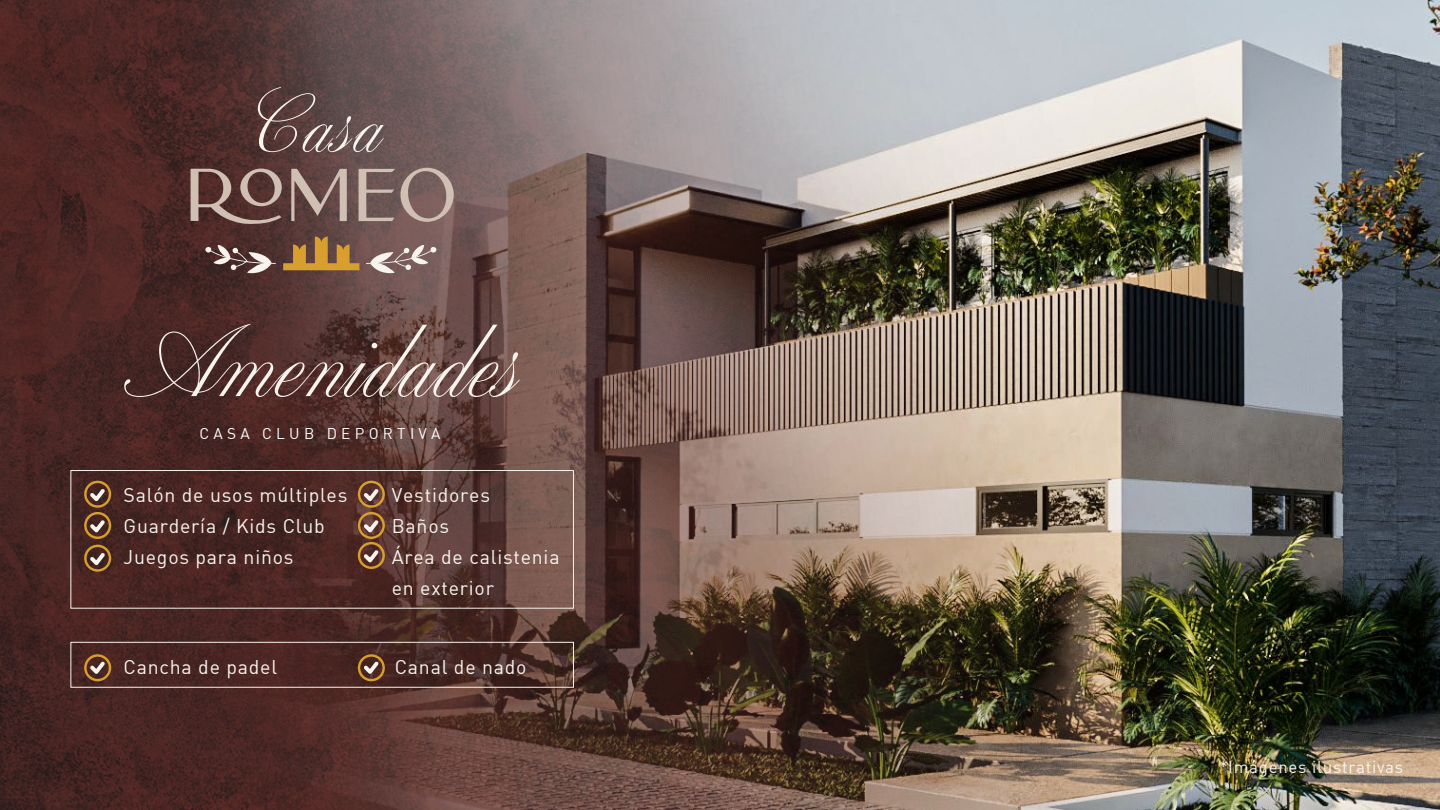
<style>
.page{position:relative;width:1440px;height:810px;background:#fff}
.page>*{position:absolute;margin:0;border:0;box-sizing:border-box;transform-origin:0 0}
.t1{font:95.18px "Altesse Std Regular 24 pt";color:#f7f4ed}
.t2{font:19.5px/30.9px "DIN";letter-spacing:.04em;color:#f7f4ed}
.t3{font:16.95px "DIN";letter-spacing:.04em;color:#f7f4ed}
.t4{font:15.3px "DIN";letter-spacing:.28em;color:#fff}
</style>
<div class="page">
<img style="left:1295px;top:0;width:145px;height:810px">
<img style="left:0;top:0;width:1295px;height:810px">
<div style="left:70px;top:470px;width:504px;height:139px;border:1px solid #f5f2eb"></div>
<div style="left:70px;top:642px;width:504px;height:46px;border:1px solid #f5f2eb"></div>
<svg style="left:84px;top:481px;width:27px;height:58px;background:#775437"></svg>
<svg style="left:84px;top:545px;width:27px;height:27px"></svg>
<svg style="left:84px;top:654px;width:27px;height:27px"></svg>
<svg style="left:358px;top:481px;width:27px;height:88px;background:#855d3f"></svg>
<svg style="left:358px;top:654px;width:27px;height:27px"></svg>
<svg style="left:258px;top:87px;width:126px;height:65px;background:#6d5957"></svg>
<svg style="left:283px;top:236px;width:76px;height:34px;background:#9a6f36"></svg>
<svg style="left:366px;top:245px;width:70px;height:28px;background:#9a8480"></svg>
<svg style="left:205px;top:245px;width:71px;height:28px;background:#76605d"></svg>
<svg style="left:191px;top:169px;width:91px;height:55px;background:#785d57"></svg>
<svg style="left:291px;top:169px;width:56px;height:52px;background:#866f69"></svg>
<svg style="left:359px;top:168px;width:95px;height:54px;background:#8d7772"></svg>
<h1 class="t1" style="left:126px;top:305px;width:393px">Amenidades</h1>
<p class="t4" style="left:199px;top:424px;width:243px">CASA CLUB DEPORTIVA</p>
<p class="t2" style="left:124px;top:479px;width:225px">Salón de usos múltiples<br>Guardería / Kids Club<br>Juegos para niños</p>
<p class="t2" style="left:392px;top:479px;width:169px">Vestidores<br>Baños<br>Área de calistenia en exterior</p>
<p class="t2" style="left:124px;top:651px;width:155px">Cancha de padel</p>
<p class="t2" style="left:395px;top:651px;width:133px">Canal de nado</p>
<p class="t3" style="left:1220px;top:756px;width:185px">*Imágenes ilustrativas</p>
</div>
